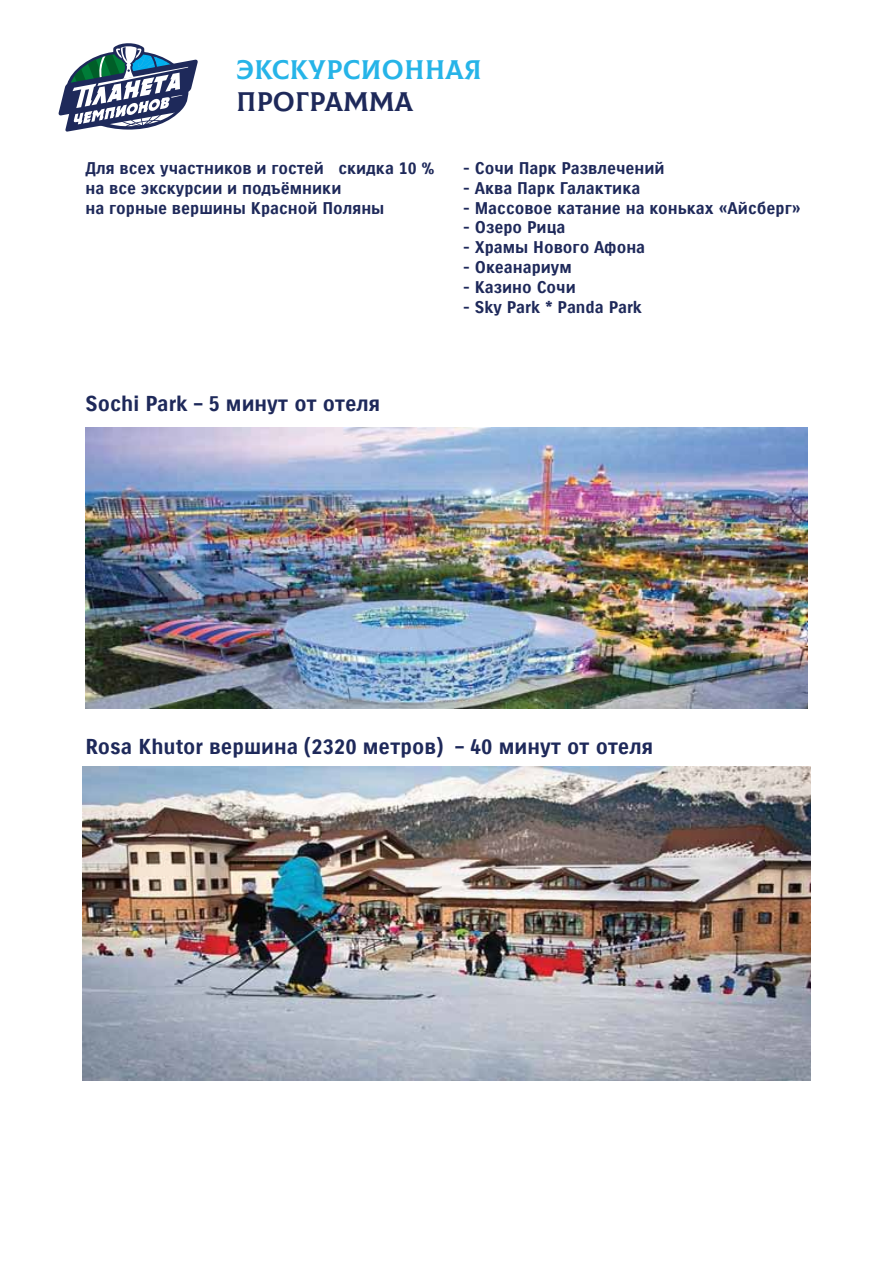
<style>
.page{position:relative;width:893px;height:1263px;background:#fff}
.page>*{position:absolute;margin:0;border:0;box-sizing:border-box;transform-origin:0 0}
.t1{font:27px "Colus";color:#26b4e8}
.t2{font:27px "Colus";color:#1e295a}
.t3{font:21px "Suzuki PRO Bold";color:#1e295a}
.t4{font:16.5px/19.8px "Suzuki PRO Bold";color:#1e295a}
</style>
<div class="page">
<svg style="left:58px;top:43px;width:140px;height:89px"></svg>
<img style="left:85px;top:428px;width:722px;height:280px">
<img style="left:83px;top:766px;width:727px;height:314px">
<h1 class="t1" style="left:236px;top:49px;width:247px">ЭКСКУРСИОННАЯ</h1>
<h1 class="t2" style="left:236px;top:82px;width:179px">ПРОГРАММА</h1>
<p class="t4" style="left:85px;top:158px;width:351px">Для всех участников и гостей скидка 10 % на все экскурсии и подъёмники<br>на горные вершины Красной Поляны</p>
<p class="t4" style="left:463px;top:158px;width:203px">- Сочи Парк Развлечений</p>
<p class="t4" style="left:463px;top:178px;width:179px">- Аква Парк Галактика</p>
<p class="t4" style="left:463px;top:198px;width:339px">- Массовое катание на коньках «Айсберг»</p>
<p class="t4" style="left:463px;top:218px;width:104px">- Озеро Рица</p>
<p class="t4" style="left:463px;top:238px;width:183px">- Храмы Нового Афона</p>
<p class="t4" style="left:463px;top:257px;width:110px">- Океанариум</p>
<p class="t4" style="left:463px;top:277px;width:114px">- Казино Сочи</p>
<p class="t4" style="left:463px;top:297px;width:180px">- Sky Park * Panda Park</p>
<p class="t3" style="left:85px;top:391px;width:296px">Sochi Park – 5 минут от отеля</p>
<p class="t3" style="left:85px;top:733px;width:569px">Rosa Khutor вершина (2320 метров) – 40 минут от отеля</p>
</div>
